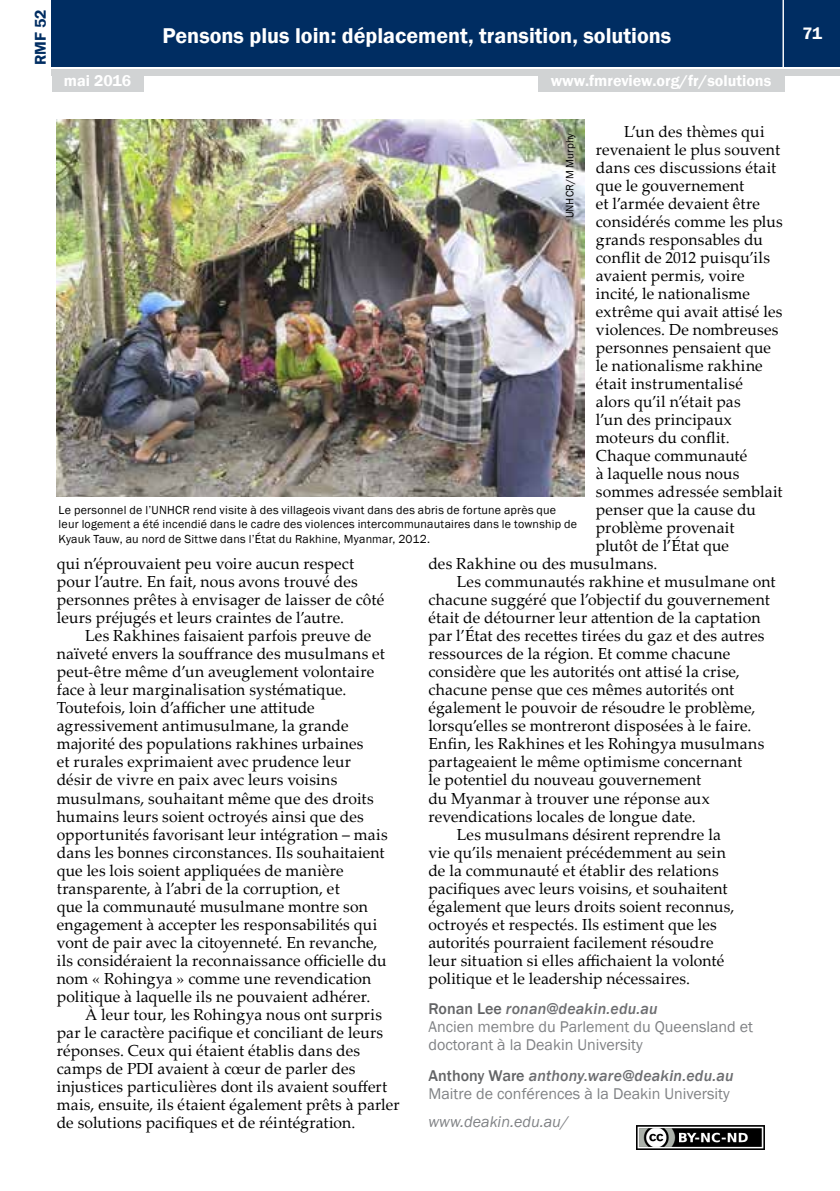
<style>
.page{position:relative;width:840px;height:1191px;background:#fff}
.page>*{position:absolute;margin:0;border:0;box-sizing:border-box;transform-origin:0 0}
.t1{font:600 22px "Franklin Gothic";color:#fff}
.t2{font:600 17px "Franklin Gothic";color:#fff}
.t3{font:16px/18px "Palatino Linotype";letter-spacing:.01em;color:#000}
.t4{font:16px/18px "Franklin Gothic";color:#808285}
.t5{font:600 16px "Franklin Gothic";color:#fff}
.t6{font:italic 16px "Franklin Gothic";color:#808285}
.t7{font:600 16px "Franklin Gothic";color:#002d62}
.t8{font:12px/14.4px "Franklin Gothic";letter-spacing:.015em;color:#000}
.t9{font:11px "Franklin Gothic";color:#000}
.s1{font-weight:500;color:#636466}
.s2{font-weight:500;font-style:italic;color:#6d6e71}
</style>
<div class="page">
<div style="left:52px;top:0;width:787px;height:66px;background:#002d62"></div>
<div style="left:52px;top:69px;width:787px;height:6px;background:#d1d3d4"></div>
<hr style="left:782px;top:0;width:1px;height:68px;background:#fff">
<div style="left:52px;top:74px;width:91px;height:18px;background:#d1d3d4"></div>
<div style="left:537px;top:74px;width:247px;height:18px;background:#d1d3d4"></div>
<img style="left:57px;top:119px;width:527px;height:377px">
<img style="left:636px;top:1125px;width:128px;height:24px">
<p class="t7" style="left:31px;top:65px;width:57px;rotate:-90deg">RMF 52</p>
<h1 class="t1" style="left:162px;top:22px;width:510px">Pensons plus loin: déplacement, transition, solutions</h1>
<p class="t5" style="left:64px;top:71px;width:69px">mai 2016</p>
<p class="t5" style="left:550px;top:71px;width:222px">www.fmreview.org/fr/solutions</p>
<p class="t3" style="left:624px;top:122px;width:142px">L’un des thèmes qui</p>
<p class="t3" style="left:595px;top:140px;width:186px">revenaient le plus souvent</p>
<p class="t3" style="left:595px;top:158px;width:182px">dans ces discussions était</p>
<p class="t3" style="left:595px;top:176px;width:150px">que le gouvernement</p>
<p class="t3" style="left:595px;top:194px;width:165px">et l’armée devaient être</p>
<p class="t3" style="left:595px;top:212px;width:188px">considérés comme les plus</p>
<p class="t3" style="left:595px;top:230px;width:169px">grands responsables du</p>
<p class="t3" style="left:595px;top:248px;width:175px">conflit de 2012 puisqu’ils</p>
<p class="t3" style="left:595px;top:266px;width:150px">avaient permis, voire</p>
<p class="t3" style="left:595px;top:284px;width:156px">incité, le nationalisme</p>
<p class="t3" style="left:595px;top:302px;width:188px">extrême qui avait attisé les</p>
<p class="t3" style="left:595px;top:320px;width:184px">violences. De nombreuses</p>
<p class="t3" style="left:595px;top:338px;width:177px">personnes pensaient que</p>
<p class="t3" style="left:595px;top:356px;width:168px">le nationalisme rakhine</p>
<p class="t3" style="left:595px;top:374px;width:148px">était instrumentalisé</p>
<p class="t3" style="left:595px;top:392px;width:146px">alors qu’il n’était pas</p>
<p class="t3" style="left:595px;top:410px;width:137px">l’un des principaux</p>
<p class="t3" style="left:595px;top:428px;width:135px">moteurs du conflit.</p>
<p class="t3" style="left:595px;top:446px;width:153px">Chaque communauté</p>
<p class="t3" style="left:595px;top:464px;width:145px">à laquelle nous nous</p>
<p class="t3" style="left:595px;top:482px;width:188px">sommes adressée semblait</p>
<p class="t3" style="left:595px;top:500px;width:162px">penser que la cause du</p>
<p class="t3" style="left:595px;top:518px;width:140px">problème provenait</p>
<p class="t3" style="left:595px;top:536px;width:135px">plutôt de l’État que</p>
<p class="t3" style="left:428px;top:554px;width:230px">des Rakhine ou des musulmans.</p>
<p class="t3" style="left:456px;top:572px;width:320px">Les communautés rakhine et musulmane ont</p>
<p class="t3" style="left:428px;top:590px;width:343px">chacune suggéré que l’objectif du gouvernement</p>
<p class="t3" style="left:428px;top:608px;width:333px">était de détourner leur attention de la captation</p>
<p class="t3" style="left:428px;top:626px;width:337px">par l’État des recettes tirées du gaz et des autres</p>
<p class="t3" style="left:428px;top:644px;width:303px">ressources de la région. Et comme chacune</p>
<p class="t3" style="left:428px;top:662px;width:313px">considère que les autorités ont attisé la crise,</p>
<p class="t3" style="left:428px;top:680px;width:307px">chacune pense que ces mêmes autorités ont</p>
<p class="t3" style="left:428px;top:698px;width:328px">également le pouvoir de résoudre le problème,</p>
<p class="t3" style="left:428px;top:716px;width:324px">lorsqu’elles se montreront disposées à le faire.</p>
<p class="t3" style="left:428px;top:734px;width:337px">Enfin, les Rakhines et les Rohingya musulmans</p>
<p class="t3" style="left:428px;top:752px;width:315px">partageaient le même optimisme concernant</p>
<p class="t3" style="left:428px;top:770px;width:274px">le potentiel du nouveau gouvernement</p>
<p class="t3" style="left:428px;top:788px;width:283px">du Myanmar à trouver une réponse aux</p>
<p class="t3" style="left:428px;top:806px;width:268px">revendications locales de longue date.</p>
<p class="t3" style="left:456px;top:824px;width:265px">Les musulmans désirent reprendre la</p>
<p class="t3" style="left:428px;top:842px;width:299px">vie qu’ils menaient précédemment au sein</p>
<p class="t3" style="left:428px;top:860px;width:291px">de la communauté et établir des relations</p>
<p class="t3" style="left:428px;top:878px;width:300px">pacifiques avec leurs voisins, et souhaitent</p>
<p class="t3" style="left:428px;top:896px;width:307px">également que leurs droits soient reconnus,</p>
<p class="t3" style="left:428px;top:914px;width:290px">octroyés et respectés. Ils estiment que les</p>
<p class="t3" style="left:428px;top:932px;width:287px">autorités pourraient facilement résoudre</p>
<p class="t3" style="left:428px;top:950px;width:297px">leur situation si elles affichaient la volonté</p>
<p class="t3" style="left:428px;top:968px;width:263px">politique et le leadership nécessaires.</p>
<p class="t4" style="left:428px;top:1000px;width:326px"><span class="s1">Ronan Lee</span> <span class="s2">ronan@deakin.edu.au<br></span>Ancien membre du Parlement du Queensland et doctorant à la Deakin University</p>
<p class="t4" style="left:428px;top:1066px;width:306px"><span class="s1">Anthony Ware</span> <span class="s2">anthony.ware@deakin.edu.au<br></span>Maitre de conférences à la Deakin University</p>
<p class="t6" style="left:428px;top:1111px;width:141px">www.deakin.edu.au/</p>
<p class="t9" style="left:562px;top:218px;width:87px;rotate:-90deg">UNHCR/M Murphy</p>
<p class="t8" style="left:59px;top:503px;width:519px">Le personnel de l’UNHCR rend visite à des villageois vivant dans des abris de fortune après que leur logement a été incendié dans le cadre des violences intercommunautaires dans le township de<br>Kyauk Tauw, au nord de Sittwe dans l’État du Rakhine, Myanmar, 2012.</p>
<p class="t3" style="left:57px;top:554px;width:329px">qui n’éprouvaient peu voire aucun respect pour l’autre. En fait, nous avons trouvé des personnes prêtes à envisager de laisser de côté leurs préjugés et leurs craintes de l’autre.</p>
<p class="t3" style="left:57px;top:626px;width:332px;text-indent:28px">Les Rakhines faisaient parfois preuve de naïveté envers la souffrance des musulmans et peut-être même d’un aveuglement volontaire face à leur marginalisation systématique.<br>Toutefois, loin d’afficher une attitude agressivement antimusulmane, la grande majorité des populations rakhines urbaines<br>et rurales exprimaient avec prudence leur désir de vivre en paix avec leurs voisins musulmans, souhaitant même que des droits humains leurs soient octroyés ainsi que des opportunités favorisant leur intégration – mais dans les bonnes circonstances. Ils souhaitaient que les lois soient appliquées de manière transparente, à l’abri de la corruption, et<br>que la communauté musulmane montre son engagement à accepter les responsabilités qui vont de pair avec la citoyenneté. En revanche, ils considéraient la reconnaissance officielle du nom « Rohingya » comme une revendication politique à laquelle ils ne pouvaient adhérer.</p>
<p class="t3" style="left:57px;top:1004px;width:344px;text-indent:28px">À leur tour, les Rohingya nous ont surpris par le caractère pacifique et conciliant de leurs réponses. Ceux qui étaient établis dans des camps de PDI avaient à cœur de parler des injustices particulières dont ils avaient souffert mais, ensuite, ils étaient également prêts à parler de solutions pacifiques et de réintégration.</p>
<p class="t2" style="left:802px;top:23px;width:21px">71</p>
</div>
